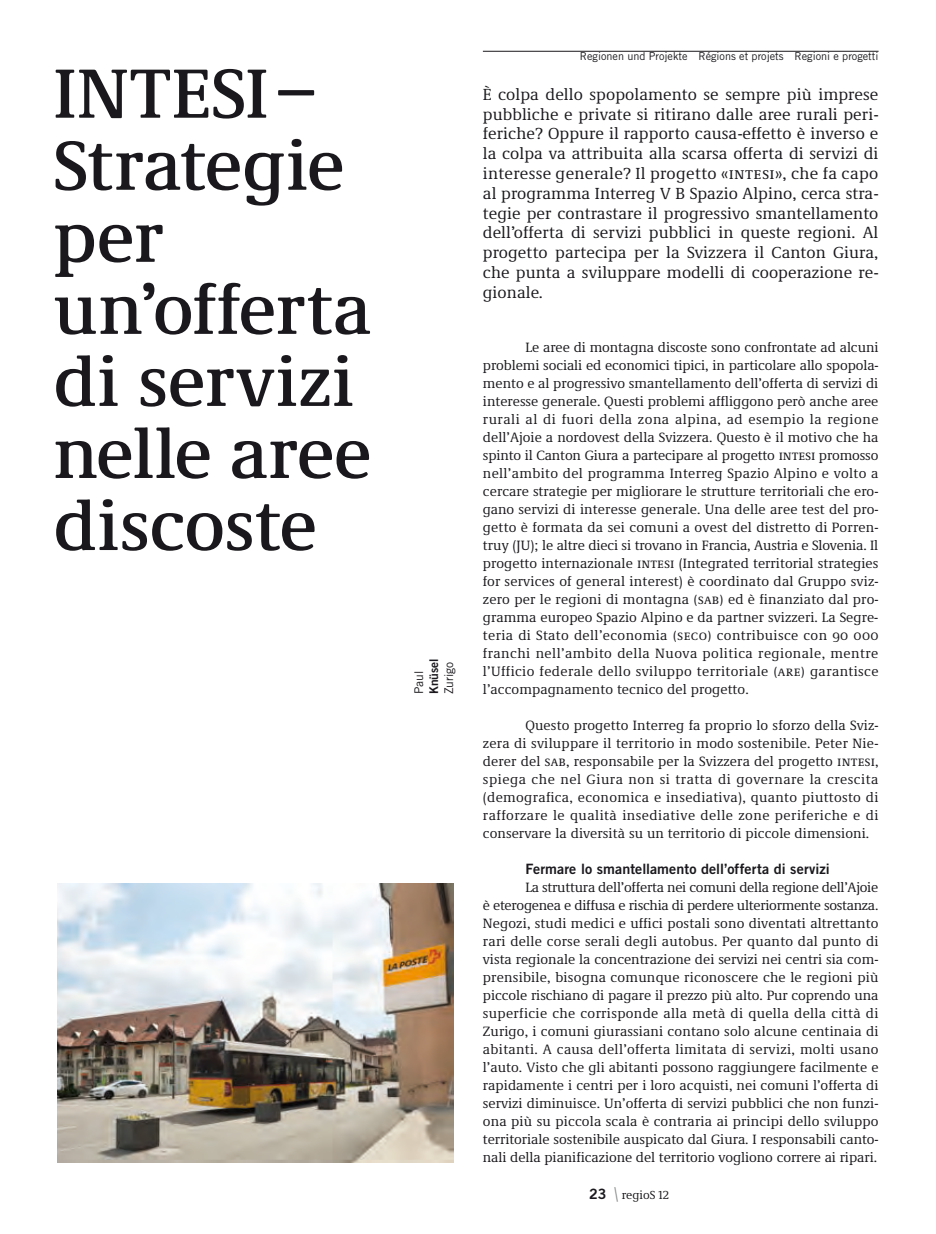
<style>
.page{position:relative;width:936px;height:1234px;background:#fff}
.page>*{position:absolute;margin:0;border:0;box-sizing:border-box;transform-origin:0 0}
.t1{font:500 72px/72px "Demos Next Pro";letter-spacing:-.005em;color:#1a181c}
.t2{font:16.5px/19.8px "Demos Next Pro";letter-spacing:.005em;color:#1a181c;text-align:justify}
.t3{font:14.25px "Trade Gothic Bold Two";letter-spacing:.005em;color:#1a181c}
.t4{font:13.8px/18px "Demos Next Pro";letter-spacing:.005em;color:#1a181c;text-align:justify}
.t5{font:12px "Demos Next Pro";color:#1a181c}
.t6{font:12px "Trade Gothic";letter-spacing:-.005em;color:#1a181c}
.t7{font:12px "Trade Gothic Bold Two";letter-spacing:-.005em;color:#1a181c}
.t8{font:10.8px "Trade Gothic";color:#1a181c}
.s1{font-family:"Trade Gothic Bold Two";font-size:14.25px}
.s2{font-size:15px;color:#87898a}
</style>
<div class="page">
<hr style="left:483px;top:51px;width:395px;height:1px;background:#1a181c">
<img style="left:57px;top:883px;width:396px;height:279px">
<h1 class="t1" style="left:53px;top:52px;width:320px">INTESI –<br>Strategie per un’offerta di servizi nelle aree discoste</h1>
<p class="t7" style="left:426px;top:694px;width:37px;rotate:-90deg">Knüsel</p>
<p class="t6" style="left:441px;top:694px;width:34px;rotate:-90deg">Zurigo</p>
<p class="t6" style="left:411px;top:694px;width:25px;rotate:-90deg">Paul</p>
<p class="t8" style="left:580px;top:49px;width:300px">Regionen und Projekte Régions et projets Regioni e progetti</p>
<p class="t2" style="left:483px;top:83px;width:397px">È colpa dello spopolamento se sempre più imprese pubbliche e private si ritirano dalle aree rurali peri&shy;feriche? Oppure il rapporto causa-effetto è inverso e la colpa va attribuita alla scarsa offerta di servizi di interesse generale? Il progetto «intesi», che fa capo al programma Interreg V B Spazio Alpino, cerca stra&shy;tegie per contrastare il progressivo smantellamento dell’offerta di servizi pubblici in queste regioni. Al progetto partecipa per la Svizzera il Canton Giura, che punta a sviluppare modelli di cooperazione re&shy;gionale.</p>
<p class="t4" style="left:483px;top:337px;width:397px;text-indent:43px">Le aree di montagna discoste sono confrontate ad alcuni problemi sociali ed economici tipici, in particolare allo spopola&shy;mento e al progressivo smantellamento dell’offerta di servizi di interesse generale. Questi problemi affliggono però anche aree rurali al di fuori della zona alpina, ad esempio la regione dell’Ajoie a nordovest della Svizzera. Questo è il motivo che ha spinto il Canton Giura a partecipare al progetto intesi promosso nell’ambito del programma Interreg Spazio Alpino e volto a cercare strategie per migliorare le strutture territoriali che ero&shy;gano servizi di interesse generale. Una delle aree test del pro&shy;getto è formata da sei comuni a ovest del distretto di Porren&shy;truy (JU); le altre dieci si trovano in Francia, Austria e Slovenia. Il progetto internazionale intesi (Integrated territorial strategies for services of general interest) è coordinato dal Gruppo sviz&shy;zero per le regioni di montagna (sab) ed è finanziato dal pro&shy;gramma europeo Spazio Alpino e da partner svizzeri. La Segre&shy;teria di Stato dell’economia (seco) contribuisce con 90 000 franchi nell’ambito della Nuova politica regionale, mentre l’Ufficio federale dello sviluppo territoriale (are) garantisce l’accompagnamento tecnico del progetto.</p>
<p class="t4" style="left:483px;top:715px;width:397px;text-indent:43px">Questo progetto Interreg fa proprio lo sforzo della Sviz&shy;zera di sviluppare il territorio in modo sostenibile. Peter Nie&shy;derer del sab, responsabile per la Svizzera del progetto intesi, spiega che nel Giura non si tratta di governare la crescita (demografica, economica e insediativa), quanto piuttosto di rafforzare le qualità insediative delle zone periferiche e di conservare la diversità su un territorio di piccole dimensioni.</p>
<p class="t3" style="left:525px;top:860px;width:306px">Fermare lo smantellamento dell’offerta di servizi</p>
<p class="t4" style="left:483px;top:877px;width:397px;text-indent:43px">La struttura dell’offerta nei comuni della regione dell’Ajoie è eterogenea e diffusa e rischia di perdere ulteriormente sostanza.<br>Negozi, studi medici e uffici postali sono diventati altrettanto rari delle corse serali degli autobus. Per quanto dal punto di vista regionale la concentrazione dei servizi nei centri sia com&shy;prensibile, bisogna comunque riconoscere che le regioni più piccole rischiano di pagare il prezzo più alto. Pur coprendo una superficie che corrisponde alla metà di quella della città di Zurigo, i comuni giurassiani contano solo alcune centinaia di abitanti. A causa dell’offerta limitata di servizi, molti usano l’auto. Visto che gli abitanti possono raggiungere facilmente e rapidamente i centri per i loro acquisti, nei comuni l’offerta di servizi diminuisce. Un’offerta di servizi pubblici che non funzi&shy;ona più su piccola scala è contraria ai principi dello sviluppo territoriale sostenibile auspicato dal Giura. I responsabili canto&shy;nali della pianificazione del territorio vogliono correre ai ripari.</p>
<p class="t5" style="left:589px;top:1185px;width:81px"><span class="s1">23</span> <span class="s2">\</span> regioS 12</p>
</div>
